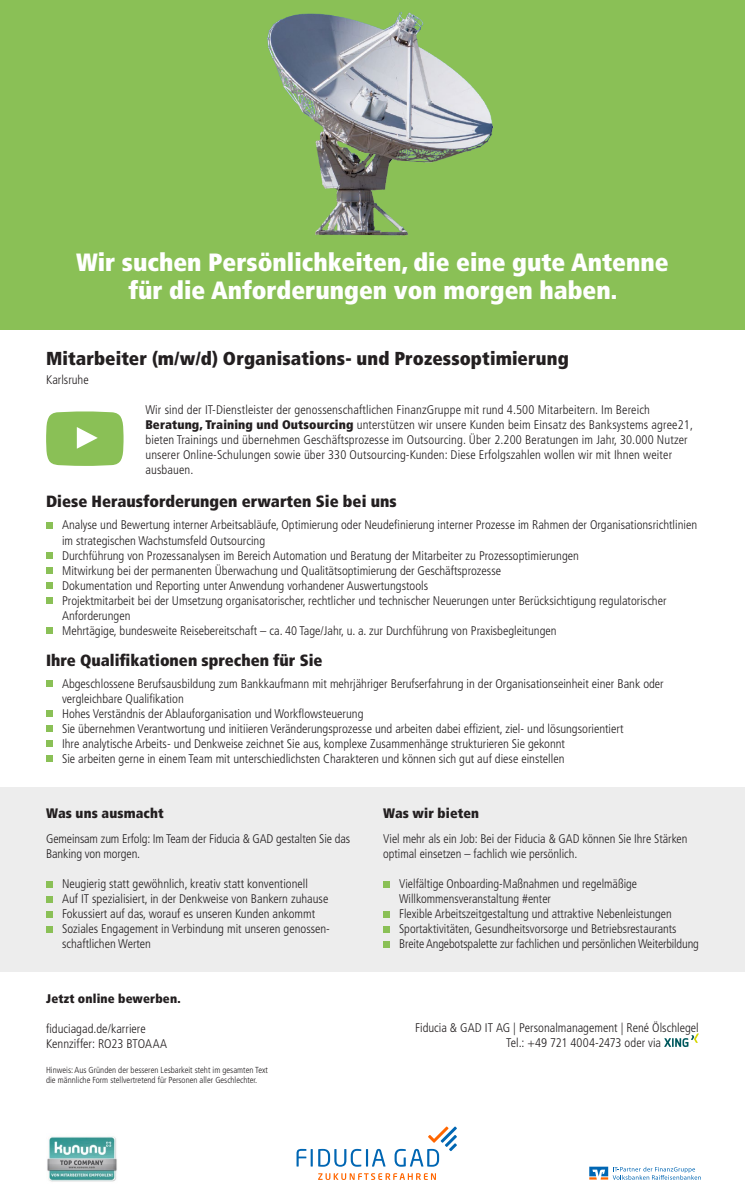
<style>
.page{position:relative;width:745px;height:1198px;background:#fff}
.page>*{position:absolute;margin:0;border:0;box-sizing:border-box;transform-origin:0 0}
.t1{font:900 condensed 25px/27.5px "Frutiger LT Std";color:#fff;text-align:center}
.t2{font:900 condensed 18.75px "Frutiger LT Std";letter-spacing:.005em;color:#231f20}
.t3{font:900 condensed 16.25px "Frutiger LT Std";color:#231f20}
.t4{font:900 condensed 13.75px "Frutiger LT Std";letter-spacing:.01em;color:#231f20}
.t5{font:300 condensed 12.5px/15px "Frutiger LT Std";color:#231f20}
.t6{font:900 condensed 12.5px "Frutiger LT Std";letter-spacing:.01em;color:#231f20}
.t7{font:300 condensed 8.75px/10px "Frutiger LT Std";color:#231f20}
.s1{font-weight:900}
</style>
<div class="page">
<div style="left:46px;top:522px;width:7px;height:6px;background:#8ac056"></div>
<div style="left:46px;top:552px;width:7px;height:6px;background:#8ac056"></div>
<div style="left:46px;top:567px;width:7px;height:6px;background:#8ac056"></div>
<div style="left:46px;top:582px;width:7px;height:6px;background:#8ac056"></div>
<div style="left:46px;top:597px;width:7px;height:6px;background:#8ac056"></div>
<div style="left:46px;top:627px;width:7px;height:6px;background:#8ac056"></div>
<div style="left:46px;top:680px;width:7px;height:7px;background:#8ac056"></div>
<div style="left:46px;top:710px;width:7px;height:7px;background:#8ac056"></div>
<div style="left:46px;top:725px;width:7px;height:7px;background:#8ac056"></div>
<div style="left:46px;top:740px;width:7px;height:7px;background:#8ac056"></div>
<div style="left:46px;top:755px;width:7px;height:7px;background:#8ac056"></div>
<svg style="left:296px;top:1126px;width:160px;height:40px"></svg>
<svg style="left:318px;top:1173px;width:117px;height:7px"></svg>
<svg style="left:589px;top:1166px;width:111px;height:13px"></svg>
<img style="left:47px;top:1136px;width:70px;height:46px">
<svg style="left:664px;top:1033px;width:34px;height:14px"></svg>
<svg style="left:46px;top:411px;width:77px;height:55px;background:#97c769"></svg>
<div style="left:0;top:787px;width:744px;height:184px;background:#ededed"></div>
<div style="left:46px;top:881px;width:7px;height:6px;background:#8ac056"></div>
<div style="left:46px;top:896px;width:7px;height:6px;background:#8ac056"></div>
<div style="left:46px;top:911px;width:7px;height:6px;background:#8ac056"></div>
<div style="left:46px;top:926px;width:7px;height:6px;background:#8ac056"></div>
<svg style="left:383px;top:881px;width:6px;height:6px"></svg>
<svg style="left:383px;top:911px;width:6px;height:6px"></svg>
<svg style="left:383px;top:926px;width:6px;height:6px"></svg>
<svg style="left:383px;top:941px;width:6px;height:6px"></svg>
<div style="left:0;top:0;width:744px;height:330px;background:#8ac056"></div>
<img style="left:267px;top:12px;width:227px;height:224px">
<h1 class="t1" style="left:76px;top:248px;width:594px">Wir suchen Persönlichkeiten, die eine gute Antenne für die Anforderungen von morgen haben.</h1>
<h2 class="t2" style="left:46px;top:347px;width:524px">Mitarbeiter (m/w/d) Organisations- und Prozessoptimierung</h2>
<p class="t5" style="left:46px;top:372px;width:44px">Karlsruhe</p>
<p class="t5" style="left:145px;top:402px;width:548px">Wir sind der IT-Dienstleister der genossenschaftlichen FinanzGruppe mit rund 4.500 Mitarbeitern. Im Bereich <span class="s1">Beratung, Training und Outsourcing</span> unterstützen wir unsere Kunden beim Einsatz des Banksystems agree21, bieten Trainings und übernehmen Geschäftsprozesse im Outsourcing. Über 2.200 Beratungen im Jahr, 30.000 Nutzer unserer Online-Schulungen sowie über 330 Outsourcing-Kunden: Diese Erfolgszahlen wollen wir mit Ihnen weiter ausbauen.</p>
<h3 class="t3" style="left:46px;top:492px;width:352px">Diese Herausforderungen erwarten Sie bei uns</h3>
<p class="t5" style="left:62px;top:518px;width:636px">Analyse und Bewertung interner Arbeitsabläufe, Optimierung oder Neudefinierung interner Prozesse im Rahmen der Organisationsrichtlinien im strategischen Wachstumsfeld Outsourcing<br>Durchführung von Prozessanalysen im Bereich Automation und Beratung der Mitarbeiter zu Prozessoptimierungen<br>Mitwirkung bei der permanenten Überwachung und Qualitätsoptimierung der Geschäftsprozesse<br>Dokumentation und Reporting unter Anwendung vorhandener Auswertungstools<br>Projektmitarbeit bei der Umsetzung organisatorischer, rechtlicher und technischer Neuerungen unter Berücksichtigung regulatorischer Anforderungen<br>Mehrtägige, bundesweite Reisebereitschaft – ca. 40 Tage/Jahr, u. a. zur Durchführung von Praxisbegleitungen</p>
<h3 class="t3" style="left:46px;top:650px;width:278px">Ihre Qualifikationen sprechen für Sie</h3>
<p class="t5" style="left:62px;top:676px;width:602px">Abgeschlossene Berufsausbildung zum Bankkaufmann mit mehrjähriger Berufserfahrung in der Organisationseinheit einer Bank oder vergleichbare Qualifikation<br>Hohes Verständnis der Ablauforganisation und Workflowsteuerung<br>Sie übernehmen Verantwortung und initiieren Veränderungsprozesse und arbeiten dabei effizient, ziel- und lösungsorientiert<br>Ihre analytische Arbeits- und Denkweise zeichnet Sie aus, komplexe Zusammenhänge strukturieren Sie gekonnt<br>Sie arbeiten gerne in einem Team mit unterschiedlichsten Charakteren und können sich gut auf diese einstellen</p>
<p class="t4" style="left:46px;top:805px;width:119px">Was uns ausmacht</p>
<p class="t5" style="left:46px;top:832px;width:305px">Gemeinsam zum Erfolg: Im Team der Fiducia &amp; GAD gestalten Sie das<br>Banking von morgen.</p>
<p class="t5" style="left:62px;top:877px;width:268px">Neugierig statt gewöhnlich, kreativ statt konventionell<br>Auf IT spezialisiert, in der Denkweise von Bankern zuhause Fokussiert auf das, worauf es unseren Kunden ankommt Soziales Engagement in Verbindung mit unseren genossen&shy;schaftlichen Werten</p>
<p class="t6" style="left:46px;top:990px;width:136px">Jetzt online bewerben.</p>
<p class="t5" style="left:46px;top:1021px;width:122px">fiduciagad.de/karriere<br>Kennziffer: RO23 BTOAAA</p>
<p class="t7" style="left:46px;top:1065px;width:223px">Hinweis: Aus Gründen der besseren Lesbarkeit steht im gesamten Text die männliche Form stellvertretend für Personen aller Geschlechter.</p>
<p class="t4" style="left:383px;top:805px;width:97px">Was wir bieten</p>
<p class="t5" style="left:383px;top:832px;width:305px">Viel mehr als ein Job: Bei der Fiducia &amp; GAD können Sie Ihre Stärken optimal einsetzen – fachlich wie persönlich.</p>
<p class="t5" style="left:399px;top:877px;width:301px">Vielfältige Onboarding-Maßnahmen und regelmäßige Willkommensveranstaltung #enter<br>Flexible Arbeitszeitgestaltung und attraktive Nebenleistungen Sportaktivitäten, Gesundheitsvorsorge und Betriebsrestaurants Breite Angebotspalette zur fachlichen und persönlichen Weiterbildung</p>
<p class="t5" style="left:506px;top:1020px;width:194px;text-indent:-91px">Fiducia &amp; GAD IT AG | Personalmanagement | René Ölschlegel<br>Tel.: +49 721 4004-2473 oder via</p>
</div>
